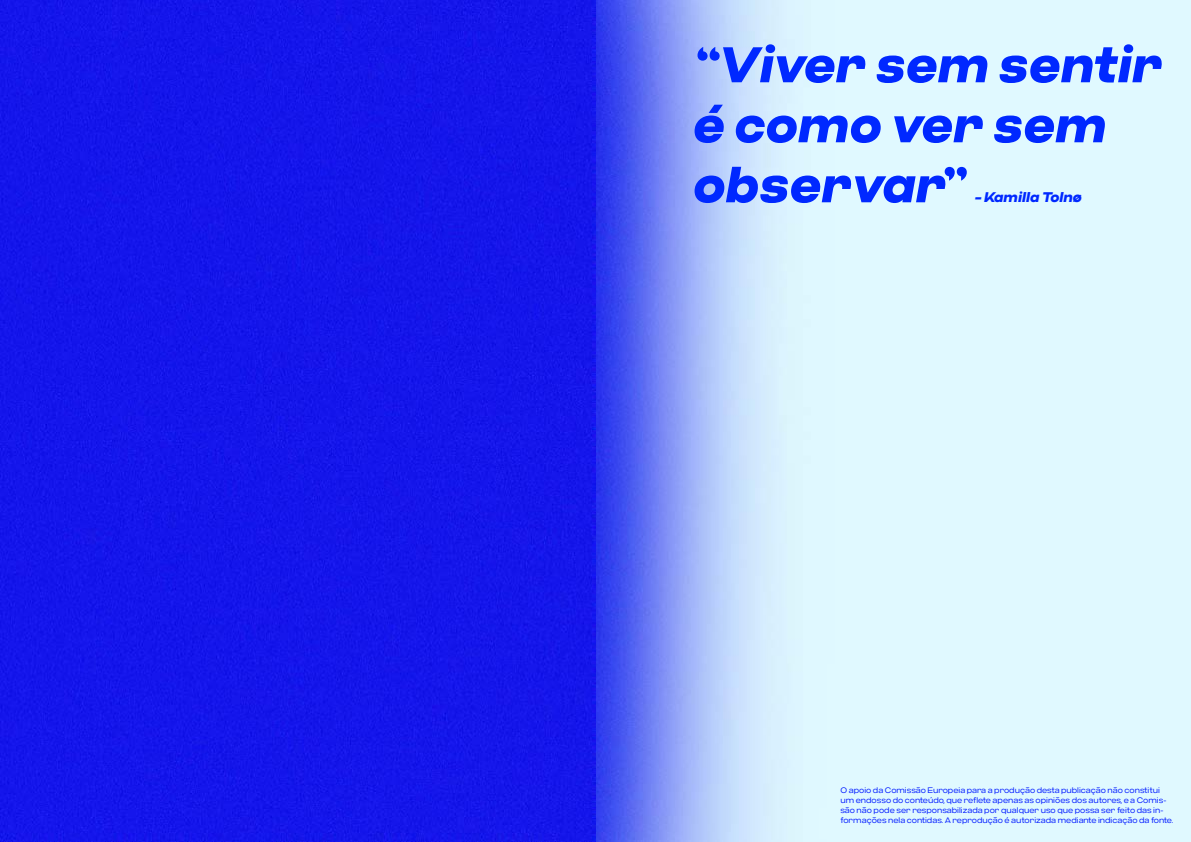
<style>
.page{position:relative;width:1191px;height:842px;background:#fff}
.page>*{position:absolute;margin:0;border:0;box-sizing:border-box;transform-origin:0 0}
.t1{font:italic 700 50px/60px "Criteria CF Extra";color:#0028ff}
.t2{font:italic 700 14px "Criteria CF Extra";color:#0028ff}
.t3{font:300 8px/10px "Criteria CF";color:#0019ff}
</style>
<div class="page">
<img style="left:0;top:0;width:1190px;height:842px">
<h1 class="t1" style="left:693px;top:37px;width:471px">“Viver sem sentir é como ver sem observar”</h1>
<h2 class="t2" style="left:975px;top:189px;width:108px">- Kamilla Tolnø</h2>
<p class="t3" style="left:840px;top:785px;width:334px">O apoio da Comissão Europeia para a produção desta publicação não constitui um endosso do conteúdo, que reflete apenas as opiniões dos autores, e a Comis&shy;são não pode ser responsabilizada por qualquer uso que possa ser feito das in&shy;formações nela contidas. A reprodução é autorizada mediante indicação da fonte.</p>
</div>
